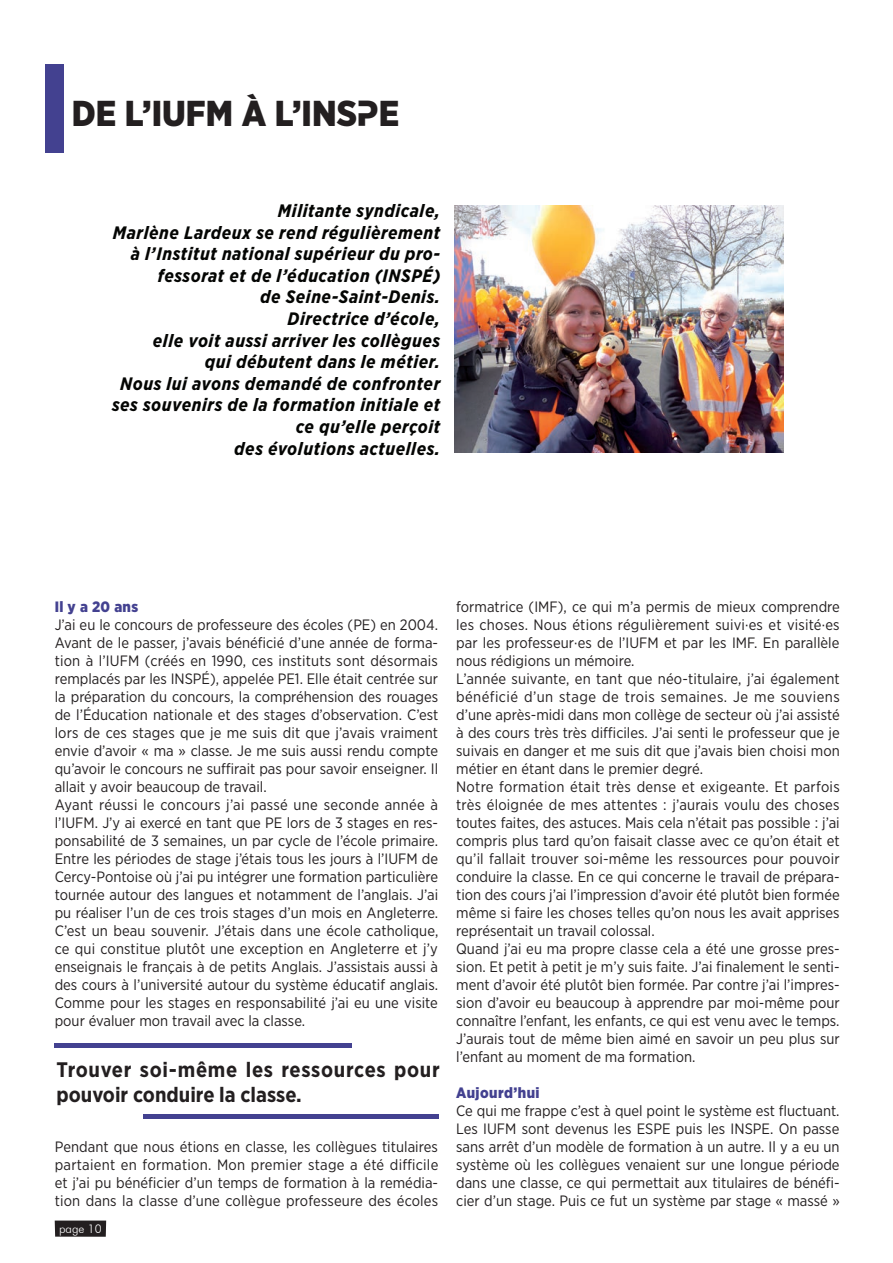
<style>
.page{position:relative;width:893px;height:1263px;background:#fff}
.page>*{position:absolute;margin:0;border:0;box-sizing:border-box;transform-origin:0 0}
.t1{font:900 36px "Gotham Narrow";color:#231f20}
.t2{font:700 21px/25.2px "Gotham Narrow";letter-spacing:.02em;color:#231f20}
.t3{font:italic 700 18px/21.6px "Gotham Narrow";letter-spacing:.03em;color:#040503;text-align:right}
.t4{font:15px/18px "Gotham Narrow";color:#231f20}
.t5{font:900 15px "Gotham Narrow";color:#434190}
.t6{font:300 12px "Futura BT";color:#fff}
.s1{font-family:"CFDT";font-stretch:condensed}
</style>
<div class="page">
<div style="left:55px;top:1220px;width:51px;height:17px;background:#231f20"></div>
<div style="left:46px;top:64px;width:18px;height:89px;background:#434190"></div>
<hr style="left:55px;top:1044px;width:297px;height:4px;background:#434190">
<hr style="left:143px;top:1114px;width:296px;height:4px;background:#434190">
<img style="left:455px;top:206px;width:328px;height:246px">
<h1 class="t1" style="left:72px;top:90px;width:329px">De l’IUFM à l’INS<span class="s1">P</span>E</h1>
<p class="t3" style="left:112px;top:200px;width:330px">Militante syndicale,<br>Marlène Lardeux se rend régulièrement à l’Institut national supérieur du pro&shy;fessorat et de l’éducation (INSPÉ)<br>de Seine-Saint-Denis.<br>Directrice d’école,<br>elle voit aussi arriver les collègues<br>qui débutent dans le métier.<br>Nous lui avons demandé de confronter ses souvenirs de la formation initiale et ce qu’elle perçoit<br>des évolutions actuelles.</p>
<p class="t5" style="left:55px;top:597px;width:85px">Il y a 20 ans</p>
<p class="t4" style="left:55px;top:615px;width:385px">J’ai eu le concours de professeure des écoles (PE) en 2004.<br>Avant de le passer, j’avais bénéficié d’une année de forma&shy;tion à l’IUFM (créés en 1990, ces instituts sont désormais remplacés par les INSPÉ), appelée PE1. Elle était centrée sur la préparation du concours, la compréhension des rouages de l’Éducation nationale et des stages d’observation. C’est lors de ces stages que je me suis dit que j’avais vraiment envie d’avoir « ma » classe. Je me suis aussi rendu compte qu’avoir le concours ne suffirait pas pour savoir enseigner. Il allait y avoir beaucoup de travail.<br>Ayant réussi le concours j’ai passé une seconde année à l’IUFM. J’y ai exercé en tant que PE lors de 3 stages en res&shy;ponsabilité de 3 semaines, un par cycle de l’école primaire.<br>Entre les périodes de stage j’étais tous les jours à l’IUFM de Cercy-Pontoise où j’ai pu intégrer une formation particulière tournée autour des langues et notamment de l’anglais. J’ai pu réaliser l’un de ces trois stages d’un mois en Angleterre.<br>C’est un beau souvenir. J’étais dans une école catholique, ce qui constitue plutôt une exception en Angleterre et j’y enseignais le français à de petits Anglais. J’assistais aussi à des cours à l’université autour du système éducatif anglais.<br>Comme pour les stages en responsabilité j’ai eu une visite pour évaluer mon travail avec la classe.</p>
<h2 class="t2" style="left:56px;top:1056px;width:385px">Trouver soi-même les ressources pour pouvoir conduire la classe.</h2>
<p class="t4" style="left:55px;top:1137px;width:385px;text-align:justify">Pendant que nous étions en classe, les collègues titulaires partaient en formation. Mon premier stage a été difficile et j’ai pu bénéficier d’un temps de formation à la remédia&shy;tion dans la classe d’une collègue professeure des écoles</p>
<p class="t6" style="left:59px;top:1222px;width:44px">page 10</p>
<p class="t4" style="left:456px;top:597px;width:385px">formatrice (IMF), ce qui m’a permis de mieux comprendre les choses. Nous étions régulièrement suivi·es et visité·es par les professeur·es de l’IUFM et par les IMF. En parallèle nous rédigions un mémoire.<br>L’année suivante, en tant que néo-titulaire, j’ai également bénéficié d’un stage de trois semaines. Je me souviens d’une après-midi dans mon collège de secteur où j’ai assisté à des cours très très difficiles. J’ai senti le professeur que je suivais en danger et me suis dit que j’avais bien choisi mon métier en étant dans le premier degré.<br>Notre formation était très dense et exigeante. Et parfois très éloignée de mes attentes : j’aurais voulu des choses toutes faites, des astuces. Mais cela n’était pas possible : j’ai compris plus tard qu’on faisait classe avec ce qu’on était et qu’il fallait trouver soi-même les ressources pour pouvoir conduire la classe. En ce qui concerne le travail de prépara&shy;tion des cours j’ai l’impression d’avoir été plutôt bien formée même si faire les choses telles qu’on nous les avait apprises représentait un travail colossal.<br>Quand j’ai eu ma propre classe cela a été une grosse pres&shy;sion. Et petit à petit je m’y suis faite. J’ai finalement le senti&shy;ment d’avoir été plutôt bien formée. Par contre j’ai l’impres&shy;sion d’avoir eu beaucoup à apprendre par moi-même pour connaître l’enfant, les enfants, ce qui est venu avec le temps.<br>J’aurais tout de même bien aimé en savoir un peu plus sur l’enfant au moment de ma formation.</p>
<p class="t5" style="left:456px;top:1083px;width:85px">Aujourd’hui</p>
<p class="t4" style="left:456px;top:1101px;width:385px;text-align:justify">Ce qui me frappe c’est à quel point le système est fluctuant.<br>Les IUFM sont devenus les ESPE puis les INSPE. On passe sans arrêt d’un modèle de formation à un autre. Il y a eu un système où les collègues venaient sur une longue période dans une classe, ce qui permettait aux titulaires de bénéfi&shy;cier d’un stage. Puis ce fut un système par stage « massé »</p>
</div>
